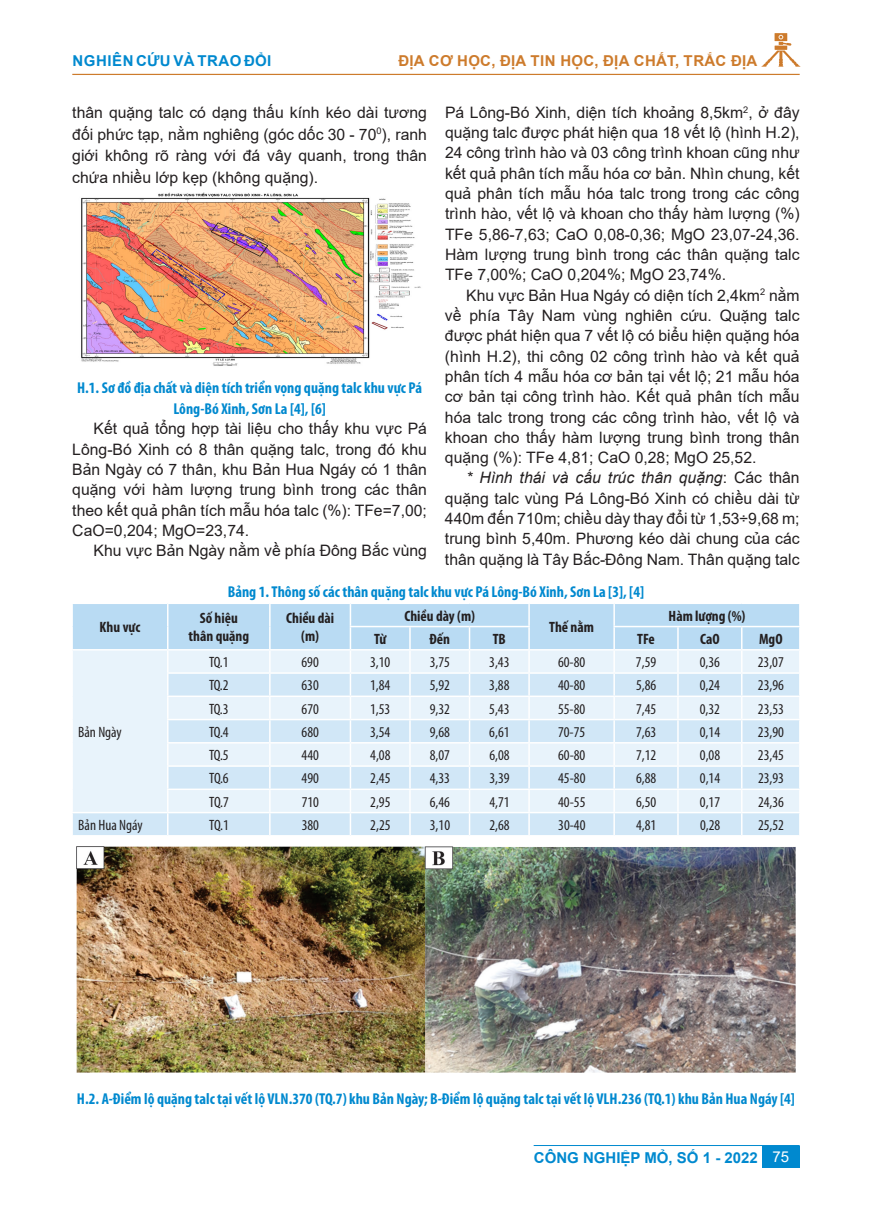
<style>
.page{position:relative;width:872px;height:1212px;background:#fff}
.page>*{position:absolute;margin:0;border:0;box-sizing:border-box;transform-origin:0 0}
.t1{font:15.75px/20.2px "Arial";color:#231f20;text-align:justify}
.t2{font:700 condensed 15.75px/21px "Myriad Pro";color:#0089cf;text-align:center}
.t3{font:condensed 15px "Myriad Pro";color:#231f20}
.t4{font:700 condensed 15px/18px "Myriad Pro";color:#231f20;text-align:center}
.t5{font:700 15px "Arial";letter-spacing:.02em;color:#cd7b2c}
.t6{font:700 15px "Arial";letter-spacing:.01em;color:#0089cf}
.t7{font:700 15px "Arial";letter-spacing:.035em;color:#0089cf}
.s1{font-style:italic}
.s2{font-weight:400;color:#fff}
</style>
<div class="page">
<svg style="left:761px;top:33px;width:39px;height:34px"></svg>
<hr style="left:72px;top:74px;width:727px;height:1px;background:#cd7b2c">
<div style="left:762px;top:1146px;width:37px;height:21px;background:#0089cf"></div>
<hr style="left:533px;top:1145px;width:266px;height:1px;background:#0089cf">
<img style="left:81px;top:192px;width:340px;height:174px">
<svg style="left:72px;top:603px;width:728px;height:232px;background:#d9ebf8"></svg>
<img style="left:76px;top:846px;width:720px;height:226px">
<p class="t7" style="left:73px;top:50px;width:200px">NGHIÊN CỨU VÀ TRAO ĐỔI</p>
<p class="t5" style="left:398px;top:50px;width:360px">ĐỊA CƠ HỌC, ĐỊA TIN HỌC, ĐỊA CHẤT, TRẮC ĐỊA</p>
<p class="t1" style="left:72px;top:101px;width:356px;line-height:21.8px">thân quặng talc có dạng thấu kính kéo dài tương đối phức tạp, nằm nghiêng (góc dốc 30 - 70<sup>0</sup>), ranh giới không rõ ràng với đá vây quanh, trong thân chứa nhiều lớp kẹp (không quặng).</p>
<p class="t1" style="left:445px;top:102px;width:356px">Pá Lông-Bó Xinh, diện tích khoảng 8,5km<sup>2</sup>, ở đây quặng talc được phát hiện qua 18 vết lộ (hình H.2), 24 công trình hào và 03 công trình khoan cũng như kết quả phân tích mẫu hóa cơ bản. Nhìn chung, kết quả phân tích mẫu hóa talc trong trong các công trình hào, vết lộ và khoan cho thấy hàm lượng (%)<br>TFe 5,86-7,63; CaO 0,08-0,36; MgO 23,07-24,36.<br>Hàm lượng trung bình trong các thân quặng talc TFe 7,00%; CaO 0,204%; MgO 23,74%.</p>
<p class="t1" style="left:445px;top:285px;width:356px;text-indent:21px">Khu vực Bản Hua Ngáy có diện tích 2,4km<sup>2</sup> nằm về phía Tây Nam vùng nghiên cứu. Quặng talc được phát hiện qua 7 vết lộ có biểu hiện quặng hóa (hình H.2), thi công 02 công trình hào và kết quả phân tích 4 mẫu hóa cơ bản tại vết lộ; 21 mẫu hóa cơ bản tại công trình hào. Kết quả phân tích mẫu hóa talc trong trong các công trình hào, vết lộ và khoan cho thấy hàm lượng trung bình trong thân quặng (%): TFe 4,81; CaO 0,28; MgO 25,52.</p>
<p class="t1" style="left:445px;top:468px;width:356px;text-indent:21px"><span class="s1">* Hình thái và cấu trúc thân quặng</span>: Các thân quặng talc vùng Pá Lông-Bó Xinh có chiều dài từ 440m đến 710m; chiều dày thay đổi từ 1,53÷9,68 m; trung bình 5,40m. Phương kéo dài chung của các thân quặng là Tây Bắc-Đông Nam. Thân quặng talc</p>
<p class="t2" style="left:228px;top:580px;width:418px">Bảng 1. Thông số các thân quặng talc khu vực Pá Lông-Bó Xinh, Sơn La [3], [4]</p>
<p class="t2" style="left:77px;top:377px;width:346px">H.1. Sơ đồ địa chất và diện tích triển vọng quặng talc khu vực Pá<br>Lông-Bó Xinh, Sơn La [4], [6]</p>
<p class="t1" style="left:72px;top:419px;width:356px;text-indent:21px">Kết quả tổng hợp tài liệu cho thấy khu vực Pá Lông-Bó Xinh có 8 thân quặng talc, trong đó khu Bản Ngày có 7 thân, khu Bản Hua Ngáy có 1 thân quặng với hàm lượng trung bình trong các thân theo kết quả phân tích mẫu hóa talc (%): TFe=7,00; CaO=0,204; MgO=23,74.</p>
<p class="t1" style="left:94px;top:540px;width:335px">Khu vực Bản Ngày nằm về phía Đông Bắc vùng</p>
<p class="t4" style="left:100px;top:618px;width:42px">Khu vực</p>
<p class="t4" style="left:188px;top:609px;width:62px">Số hiệu thân quặng</p>
<p class="t4" style="left:286px;top:609px;width:50px">Chiều dài (m)</p>
<p class="t4" style="left:404px;top:606px;width:72px">Chiều dày (m)</p>
<p class="t4" style="left:668px;top:606px;width:78px">Hàm lượng (%)</p>
<p class="t4" style="left:549px;top:618px;width:46px">Thế nằm</p>
<p class="t4" style="left:374px;top:629px;width:14px">Từ</p>
<p class="t4" style="left:429px;top:629px;width:22px">Đến</p>
<p class="t4" style="left:493px;top:629px;width:15px">TB</p>
<p class="t4" style="left:637px;top:629px;width:19px">TFe</p>
<p class="t4" style="left:700px;top:629px;width:21px">CaO</p>
<p class="t4" style="left:759px;top:629px;width:25px">MgO</p>
<p class="t3" style="left:78px;top:723px;width:45px">Bản Ngày</p>
<p class="t3" style="left:209px;top:653px;width:21px">TQ.1</p>
<p class="t3" style="left:301px;top:653px;width:19px">690</p>
<p class="t3" style="left:370px;top:653px;width:22px">3,10</p>
<p class="t3" style="left:429px;top:653px;width:22px">3,75</p>
<p class="t3" style="left:489px;top:653px;width:22px">3,43</p>
<p class="t3" style="left:558px;top:653px;width:29px">60-80</p>
<p class="t3" style="left:636px;top:653px;width:22px">7,59</p>
<p class="t3" style="left:700px;top:653px;width:22px">0,36</p>
<p class="t3" style="left:758px;top:653px;width:28px">23,07</p>
<p class="t3" style="left:209px;top:676px;width:21px">TQ.2</p>
<p class="t3" style="left:301px;top:676px;width:19px">630</p>
<p class="t3" style="left:370px;top:676px;width:22px">1,84</p>
<p class="t3" style="left:430px;top:676px;width:22px">5,92</p>
<p class="t3" style="left:489px;top:676px;width:22px">3,88</p>
<p class="t3" style="left:558px;top:676px;width:29px">40-80</p>
<p class="t3" style="left:636px;top:676px;width:22px">5,86</p>
<p class="t3" style="left:700px;top:676px;width:22px">0,24</p>
<p class="t3" style="left:758px;top:676px;width:28px">23,96</p>
<p class="t3" style="left:209px;top:699px;width:21px">TQ.3</p>
<p class="t3" style="left:301px;top:699px;width:19px">670</p>
<p class="t3" style="left:370px;top:699px;width:22px">1,53</p>
<p class="t3" style="left:430px;top:699px;width:22px">9,32</p>
<p class="t3" style="left:489px;top:699px;width:22px">5,43</p>
<p class="t3" style="left:558px;top:699px;width:29px">55-80</p>
<p class="t3" style="left:636px;top:699px;width:22px">7,45</p>
<p class="t3" style="left:700px;top:699px;width:22px">0,32</p>
<p class="t3" style="left:758px;top:699px;width:28px">23,53</p>
<p class="t3" style="left:209px;top:723px;width:21px">TQ.4</p>
<p class="t3" style="left:301px;top:723px;width:19px">680</p>
<p class="t3" style="left:370px;top:723px;width:22px">3,54</p>
<p class="t3" style="left:430px;top:723px;width:22px">9,68</p>
<p class="t3" style="left:489px;top:723px;width:22px">6,61</p>
<p class="t3" style="left:558px;top:723px;width:29px">70-75</p>
<p class="t3" style="left:636px;top:723px;width:22px">7,63</p>
<p class="t3" style="left:700px;top:723px;width:22px">0,14</p>
<p class="t3" style="left:758px;top:723px;width:28px">23,90</p>
<p class="t3" style="left:209px;top:746px;width:21px">TQ.5</p>
<p class="t3" style="left:302px;top:746px;width:19px">440</p>
<p class="t3" style="left:370px;top:746px;width:22px">4,08</p>
<p class="t3" style="left:430px;top:746px;width:22px">8,07</p>
<p class="t3" style="left:489px;top:746px;width:22px">6,08</p>
<p class="t3" style="left:558px;top:746px;width:29px">60-80</p>
<p class="t3" style="left:636px;top:746px;width:22px">7,12</p>
<p class="t3" style="left:700px;top:746px;width:22px">0,08</p>
<p class="t3" style="left:758px;top:746px;width:28px">23,45</p>
<p class="t3" style="left:209px;top:769px;width:21px">TQ.6</p>
<p class="t3" style="left:302px;top:769px;width:19px">490</p>
<p class="t3" style="left:370px;top:769px;width:22px">2,45</p>
<p class="t3" style="left:430px;top:769px;width:22px">4,33</p>
<p class="t3" style="left:489px;top:769px;width:22px">3,39</p>
<p class="t3" style="left:558px;top:769px;width:29px">45-80</p>
<p class="t3" style="left:636px;top:769px;width:22px">6,88</p>
<p class="t3" style="left:700px;top:769px;width:22px">0,14</p>
<p class="t3" style="left:758px;top:769px;width:28px">23,93</p>
<p class="t3" style="left:209px;top:792px;width:21px">TQ.7</p>
<p class="t3" style="left:302px;top:792px;width:19px">710</p>
<p class="t3" style="left:370px;top:792px;width:22px">2,95</p>
<p class="t3" style="left:430px;top:792px;width:22px">6,46</p>
<p class="t3" style="left:489px;top:792px;width:22px">4,71</p>
<p class="t3" style="left:558px;top:792px;width:29px">40-55</p>
<p class="t3" style="left:636px;top:792px;width:22px">6,50</p>
<p class="t3" style="left:700px;top:792px;width:22px">0,17</p>
<p class="t3" style="left:758px;top:792px;width:28px">24,36</p>
<p class="t3" style="left:78px;top:816px;width:66px">Bản Hua Ngáy</p>
<p class="t3" style="left:209px;top:816px;width:21px">TQ.1</p>
<p class="t3" style="left:302px;top:816px;width:19px">380</p>
<p class="t3" style="left:370px;top:816px;width:22px">2,25</p>
<p class="t3" style="left:430px;top:816px;width:22px">3,10</p>
<p class="t3" style="left:489px;top:816px;width:22px">2,68</p>
<p class="t3" style="left:558px;top:816px;width:29px">30-40</p>
<p class="t3" style="left:636px;top:816px;width:22px">4,81</p>
<p class="t3" style="left:700px;top:816px;width:22px">0,28</p>
<p class="t3" style="left:758px;top:816px;width:28px">25,52</p>
<p class="t2" style="left:77px;top:1087px;width:719px">H.2. A-Điểm lộ quặng talc tại vết lộ VLN.370 (TQ.7) khu Bản Ngày; B-Điểm lộ quặng talc tại vết lộ VLH.236 (TQ.1) khu Bản Hua Ngáy [4]</p>
<p class="t6" style="left:534px;top:1147px;width:257px">CÔNG NGHIỆP MỎ, SỐ 1 - 2022 <span class="s2">75</span></p>
</div>
